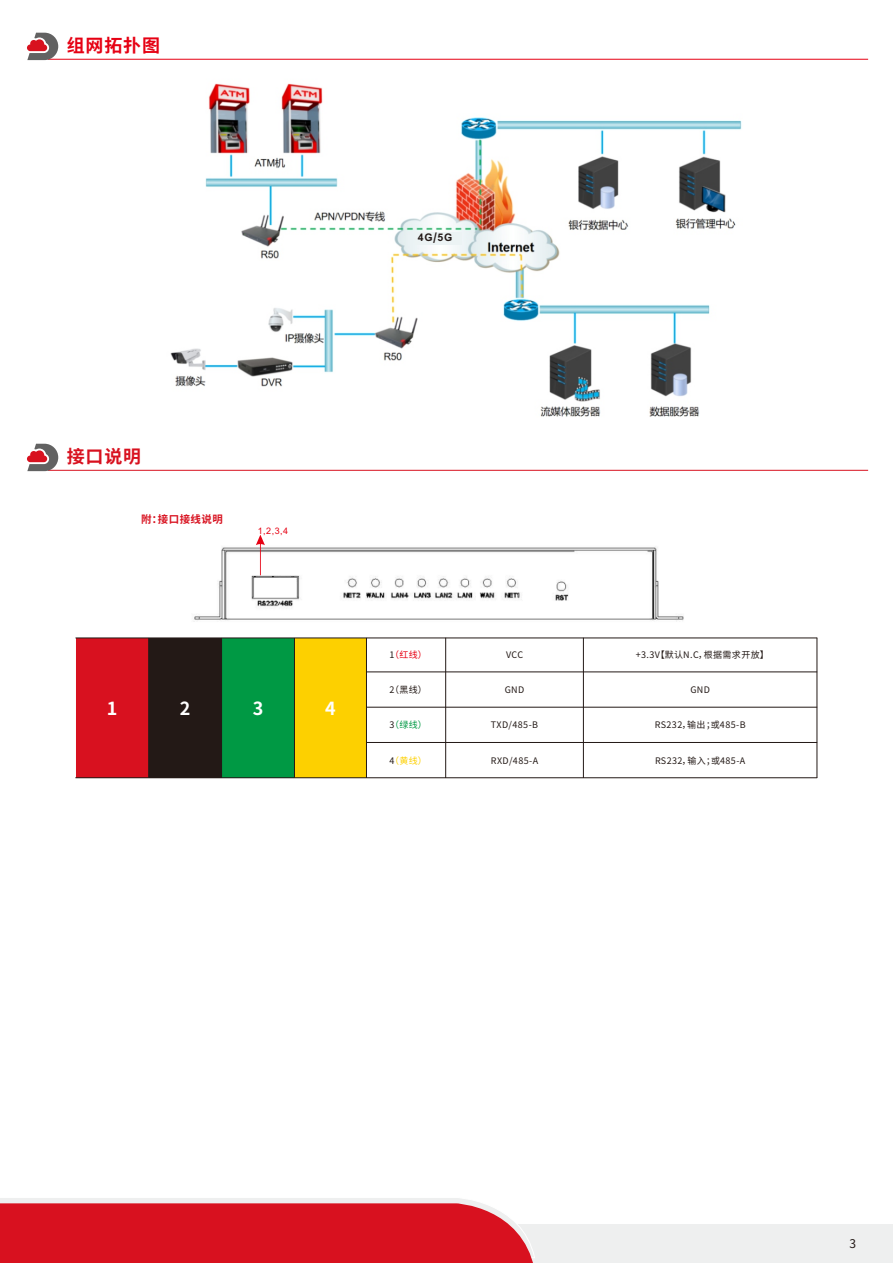
<style>
.page{position:relative;width:893px;height:1263px;background:#fff}
.page>*{position:absolute;margin:0;border:0;box-sizing:border-box;transform-origin:0 0}
.t1{font:700 18px "Source Han Sans CN";color:#e60013}
.t2{font:700 18px "Source Han Sans CN";color:#fff}
.t3{font:700 18px "Source Han Sans CN";color:#d8111f}
.t4{font:12px "Source Han Sans CN";color:#231916}
.t5{font:700 10.5px "Source Han Sans CN";color:#d8111f}
.t6{font:700 10.5px "Arial";color:#231916}
.t7{font:9px "Source Han Sans CN";letter-spacing:.045em;color:#231916}
.t8{font:9px "Arial";color:#e60013}
.t9{font:9px "Source Han Sans CN";color:#e60013}
.t10{font:9px "Source Han Sans CN";color:#094}
.t11{font:9px "Source Han Sans CN";color:#fdd000}
.s1{font-family:"Noto Sans CJK";font-weight:900}
.s2{color:#231916}
</style>
<div class="page">
<img style="left:151px;top:534px;width:557px;height:126px">
<div style="left:578px;top:580px;width:64px;height:35px;background:#fff"></div>
<svg style="left:256px;top:535px;width:9px;height:40px"></svg>
<div style="left:256px;top:578px;width:40px;height:19px;background:#fff"></div>
<div style="left:75px;top:638px;width:74px;height:140px;background:#d8111f"></div>
<div style="left:149px;top:638px;width:73px;height:140px;background:#231916"></div>
<div style="left:222px;top:638px;width:72px;height:140px;background:#094"></div>
<div style="left:294px;top:638px;width:72px;height:140px;background:#fdd000"></div>
<hr style="left:75px;top:638px;width:1px;height:140px;background:#fff">
<hr style="left:148px;top:638px;width:1px;height:140px;background:#231916">
<hr style="left:294px;top:638px;width:1px;height:140px;background:#231916">
<hr style="left:366px;top:638px;width:1px;height:140px;background:#231916">
<hr style="left:445px;top:638px;width:1px;height:140px;background:#231916">
<hr style="left:583px;top:638px;width:1px;height:140px;background:#231916">
<hr style="left:817px;top:638px;width:1px;height:140px;background:#231916">
<hr style="left:75px;top:777px;width:291px;height:1px;background:#231916">
<hr style="left:366px;top:777px;width:451px;height:1px;background:#231916">
<hr style="left:366px;top:742px;width:451px;height:1px;background:#231916">
<hr style="left:366px;top:707px;width:451px;height:1px;background:#231916">
<hr style="left:366px;top:672px;width:451px;height:1px;background:#231916">
<hr style="left:75px;top:638px;width:291px;height:1px;background:#231916">
<hr style="left:366px;top:638px;width:451px;height:1px;background:#231916">
<hr style="left:48px;top:59px;width:820px;height:1px;background:#e60013">
<svg style="left:27px;top:33px;width:31px;height:27px"></svg>
<div style="left:476px;top:1224px;width:417px;height:39px;background:#eeefef"></div>
<hr style="left:48px;top:470px;width:820px;height:1px;background:#d8111f">
<svg style="left:27px;top:444px;width:31px;height:27px"></svg>
<svg style="left:0;top:1198px;width:535px;height:65px;background:#db2c38"></svg>
<img style="left:170px;top:83px;width:572px;height:334px">
<div style="left:415px;top:232px;width:46px;height:13px;background:#ecf3f4"></div>
<div style="left:585px;top:249px;width:95px;height:23px;background:#fff"></div>
<h1 class="t1" style="left:67px;top:36px;width:95px">组⽹拓扑图</h1>
<p class="t6" style="left:418px;top:234px;width:36px">4G<span class="s1">/</span>5G</p>
<h1 class="t3" style="left:67px;top:447px;width:76px">接⼝说明</h1>
<p class="t5" style="left:141px;top:514px;width:84px">附：接⼝接线说明</p>
<p class="t8" style="left:258px;top:527px;width:32px">1,2,3,4</p>
<h1 class="t2" style="left:107px;top:699px;width:12px">1</h1>
<h1 class="t2" style="left:180px;top:699px;width:12px">2</h1>
<h1 class="t2" style="left:253px;top:699px;width:12px">3</h1>
<h1 class="t2" style="left:325px;top:699px;width:12px">4</h1>
<p class="t9" style="left:389px;top:650px;width:39px"><span class="s2">1</span>（红线）</p>
<p class="t7" style="left:506px;top:650px;width:19px">VCC</p>
<p class="t7" style="left:636px;top:650px;width:135px">+3.3V【默认N.C，根据需求开放】</p>
<p class="t7" style="left:389px;top:685px;width:39px">2（⿊线）</p>
<p class="t7" style="left:505px;top:685px;width:21px">GND</p>
<p class="t7" style="left:690px;top:685px;width:21px">GND</p>
<p class="t10" style="left:389px;top:720px;width:39px"><span class="s2">3</span>（绿线）</p>
<p class="t7" style="left:491px;top:720px;width:49px">TXD/485-B</p>
<p class="t7" style="left:655px;top:720px;width:92px">RS232，输出；或485-B</p>
<p class="t11" style="left:389px;top:756px;width:39px"><span class="s2">4</span>（⻩线）</p>
<p class="t7" style="left:491px;top:756px;width:49px">RXD/485-A</p>
<p class="t7" style="left:655px;top:756px;width:92px">RS232，输⼊；或485-A</p>
<h2 class="t4" style="left:849px;top:1237px;width:8px">3</h2>
</div>
